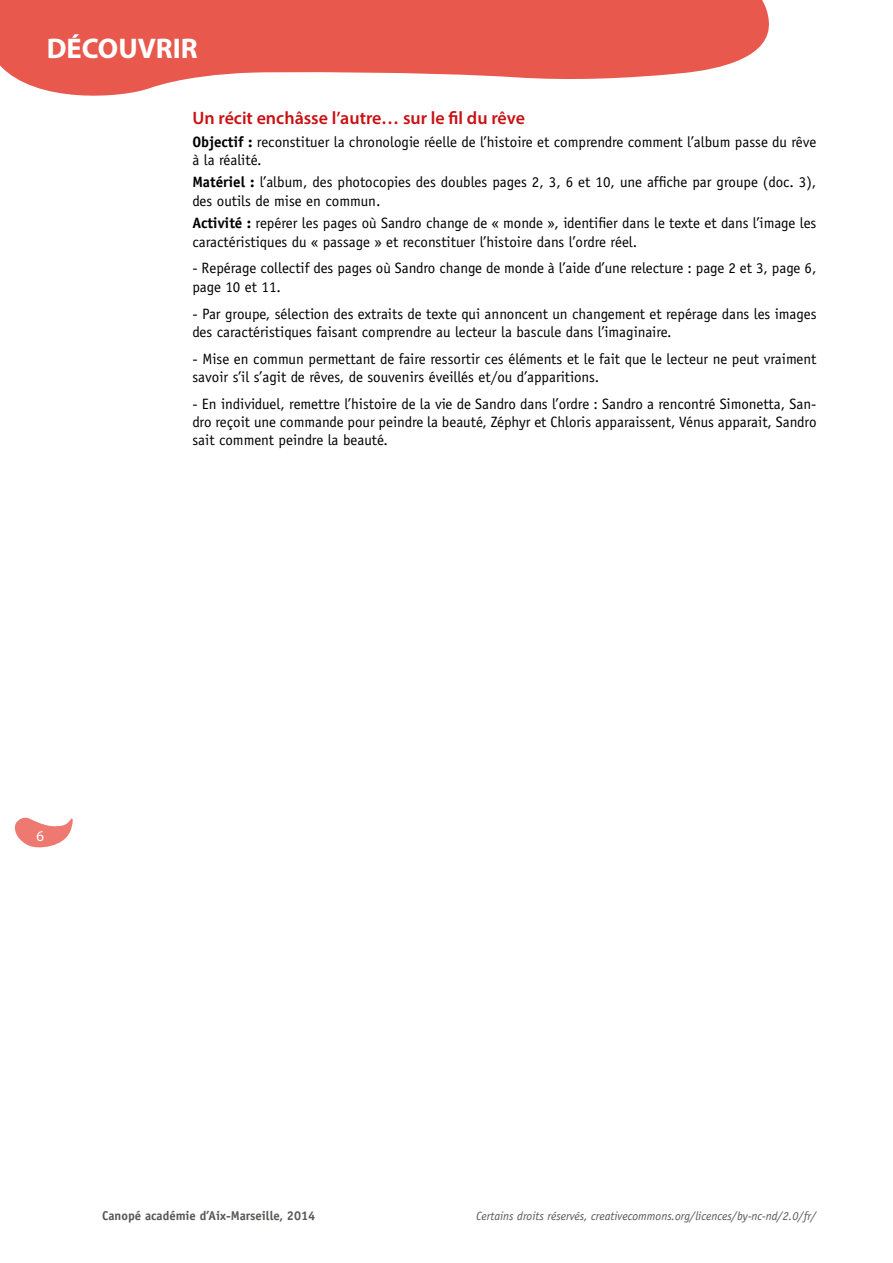
<style>
.page{position:relative;width:893px;height:1263px;background:#fff}
.page>*{position:absolute;margin:0;border:0;box-sizing:border-box;transform-origin:0 0}
.t1{font:700 28.5px "Myriad Pro";color:#fff}
.t2{font:600 18px "Myriad Pro";color:#c91113}
.t3{font:15px/18.3px "Officina Sans Std";color:#000}
.t4{font:15px "Myriad Pro";color:#fff}
.t5{font:700 12.75px "Officina Sans Std";color:#575756}
.t6{font:italic 12px "Officina Sans Std";color:#575756}
.s1{font-weight:700}
</style>
<div class="page">
<svg style="left:14px;top:817px;width:59px;height:31px"></svg>
<svg style="left:0;top:0;width:769px;height:96px;fill:#e8584d"></svg>
<h1 class="t1" style="left:47px;top:30px;width:153px">DÉCOUVRIR</h1>
<p class="t2" style="left:192px;top:107px;width:334px">Un récit enchâsse l’autre… sur le fil du rêve</p>
<p class="t3" style="left:192px;top:132px;width:625px"><span class="s1">Objectif :</span> reconstituer la chronologie réelle de l’histoire et comprendre comment l’album passe du rêve à la réalité.</p>
<p class="t3" style="left:192px;top:173px;width:625px"><span class="s1">Matériel :</span> l’album, des photocopies des doubles pages 2, 3, 6 et 10, une affiche par groupe (doc. 3), des outils de mise en commun.</p>
<p class="t3" style="left:192px;top:214px;width:625px"><span class="s1">Activité :</span> repérer les pages où Sandro change de « monde », identifier dans le texte et dans l’image les caractéristiques du « passage » et reconstituer l’histoire dans l’ordre réel.</p>
<p class="t3" style="left:192px;top:259px;width:625px">- Repérage collectif des pages où Sandro change de monde à l’aide d’une relecture : page 2 et 3, page 6, page 10 et 11.</p>
<p class="t3" style="left:192px;top:304px;width:626px">- Par groupe, sélection des extraits de texte qui annoncent un changement et repérage dans les images des caractéristiques faisant comprendre au lecteur la bascule dans l’imaginaire.</p>
<p class="t3" style="left:192px;top:349px;width:625px">- Mise en commun permettant de faire ressortir ces éléments et le fait que le lecteur ne peut vraiment savoir s’il s’agit de rêves, de souvenirs éveillés et/ou d’apparitions.</p>
<p class="t3" style="left:192px;top:395px;width:626px;text-align:justify">- En individuel, remettre l’histoire de la vie de Sandro dans l’ordre : Sandro a rencontré Simonetta, San&shy;dro reçoit une commande pour peindre la beauté, Zéphyr et Chloris apparaissent, Vénus apparait, Sandro sait comment peindre la beauté.</p>
<p class="t4" style="left:36px;top:827px;width:9px">6</p>
<p class="t5" style="left:102px;top:1208px;width:215px">Canopé académie d’Aix-Marseille, 2014</p>
<p class="t6" style="left:476px;top:1208px;width:342px">Certains droits réservés, creativecommons.org/licences/by-nc-nd/2.0/fr/</p>
</div>
